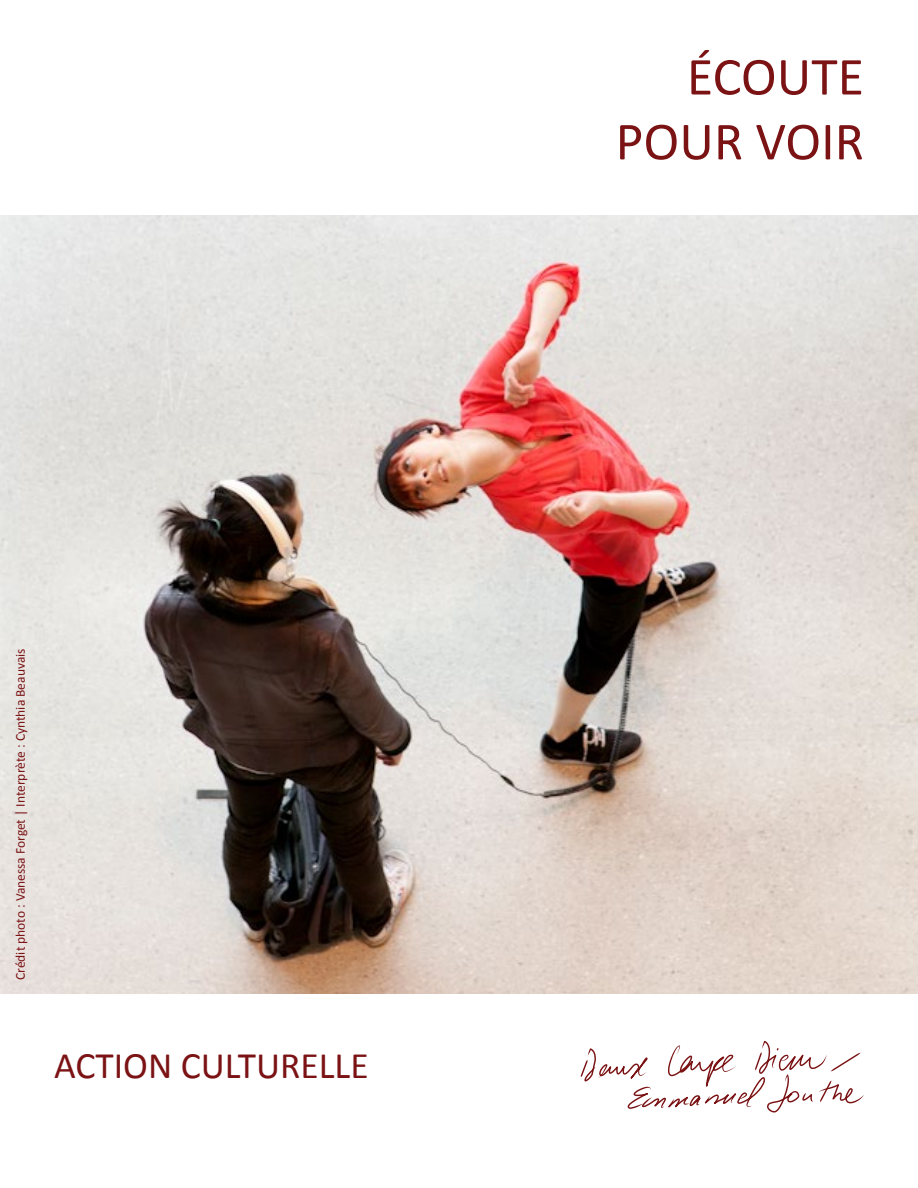
<style>
.page{position:relative;width:918px;height:1188px;background:#fff}
.page>*{position:absolute;margin:0;border:0;box-sizing:border-box;transform-origin:0 0}
.t1{font:54px/64.8px "Calibri";color:#7b1315;text-align:right}
.t2{font:37.5px "Calibri";color:#7b1315}
.t3{font:13.5px "Calibri";color:#7b1315}
</style>
<div class="page">
<img style="left:0;top:216px;width:918px;height:778px">
<svg style="left:581px;top:1041px;width:283px;height:72px"></svg>
<p class="t3" style="left:12px;top:980px;width:333px;rotate:-90deg">Crédit photo : Vanessa Forget | Interprète : Cynthia Beauvais</p>
<h2 class="t2" style="left:54px;top:1042px;width:316px">ACTION CULTURELLE</h2>
<h1 class="t1" style="left:616px;top:42px;width:250px">ÉCOUTE<br>POUR VOIR</h1>
</div>
